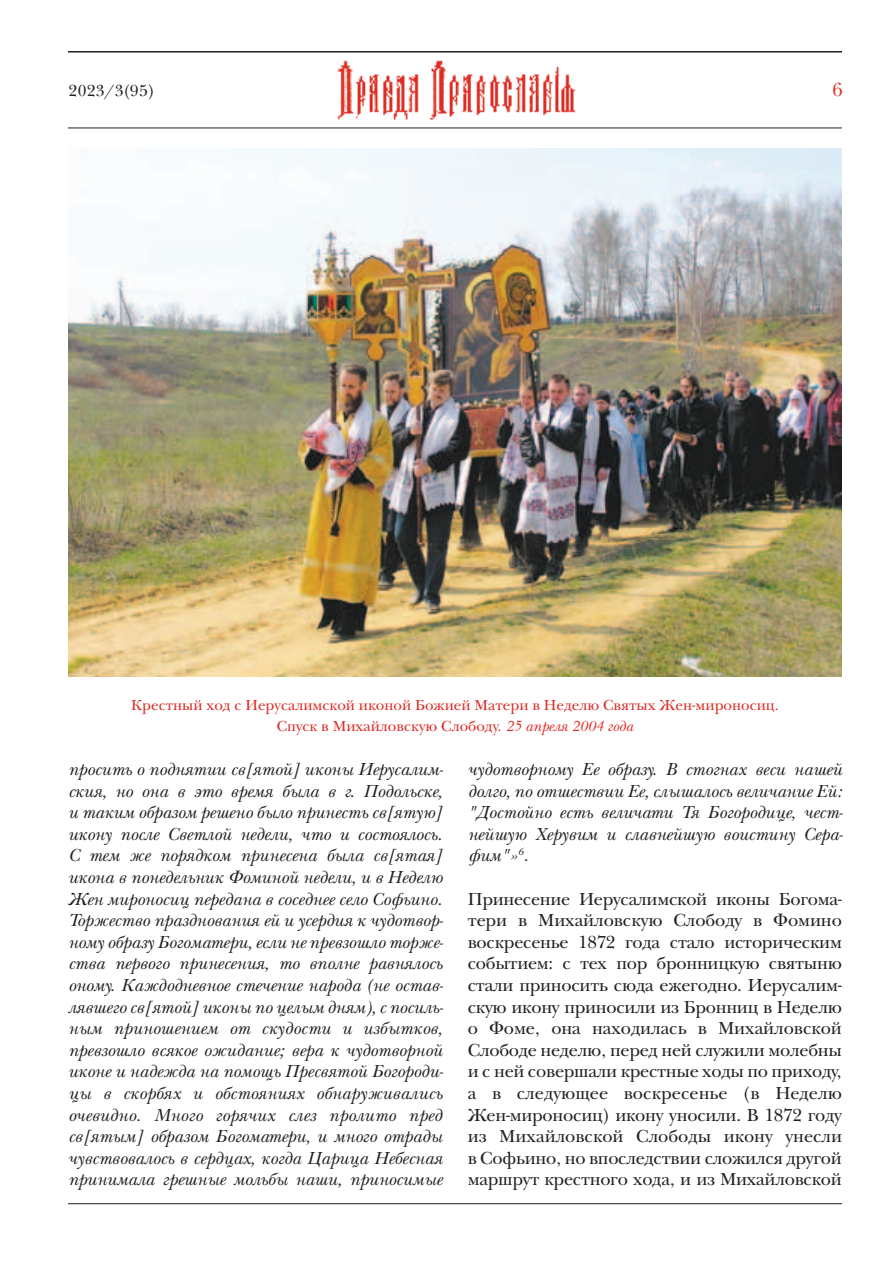
<style>
.page{position:relative;width:893px;height:1263px;background:#fff}
.page>*{position:absolute;margin:0;border:0;box-sizing:border-box;transform-origin:0 0}
.t1{font:19.5px "New Baskerville C";color:#dd2a24}
.t2{font:italic 18px/21.6px "New Baskerville C";color:#231f20;text-align:justify}
.t3{font:18px/21.6px "New Baskerville C";letter-spacing:-.015em;color:#231f20;text-align:justify}
.t4{font:16.5px "New Baskerville C";letter-spacing:.025em;color:#231f20}
.t5{font:15px/21px "New Baskerville C";color:#dd2a24;text-align:center}
.s1{font-style:italic}
</style>
<div class="page">
<img style="left:337px;top:60px;width:239px;height:60px">
<hr style="left:68px;top:51px;width:774px;height:2px;background:#231f20">
<hr style="left:68px;top:128px;width:774px;height:1px;background:#231f20">
<hr style="left:68px;top:1203px;width:774px;height:1px;background:#231f20">
<img style="left:68px;top:149px;width:774px;height:527px">
<p class="t4" style="left:69px;top:80px;width:87px">2023/3(95)</p>
<p class="t1" style="left:833px;top:78px;width:12px">6</p>
<p class="t5" style="left:131px;top:694px;width:649px">Крестный ход с Иерусалимской иконой Божией Матери в Неделю Святых Жен-мироносиц.<br>Спуск в Михайловскую Слободу. <span class="s1">25 апреля 2004 года</span></p>
<p class="t2" style="left:68px;top:758px;width:377px">просить о поднятии св[ятой] иконы Иерусалим&shy;ския, но она в это время была в г. Подольске, и таким образом решено было принесть св[ятую] икону после Светлой недели, что и состоялось.<br>С тем же порядком принесена была св[ятая] икона в понедельник Фоминой недели, и в Неделю Жен мироносиц передана в соседнее село Софьино.<br>Торжество празднования ей и усердия к чудотвор&shy;ному образу Богоматери, если не превзошло торже&shy;ства первого принесения, то вполне равнялось оному. Каждодневное стечение народа (не остав&shy;лявшего св[ятой] иконы по целым дням), с посиль&shy;ным приношением от скудости и избытков, превзошло всякое ожидание; вера к чудотворной иконе и надежда на помощь Пресвятой Богороди&shy;цы в скорбях и обстояниях обнаруживались очевидно. Много горячих слез пролито пред св[ятым] образом Богоматери, и много отрады чувствовалось в сердцах, когда Царица Небесная принимала грешные мольбы наши, приносимые</p>
<p class="t2" style="left:468px;top:758px;width:377px">чудотворному Ее образу. В стогнах веси нашей долго, по отшествии Ее, слышалось величание Ей: "Достойно есть величати Тя Богородице, чест&shy;нейшую Херувим и славнейшую воистину Сера&shy;фим"»<sup>6</sup>.</p>
<p class="t3" style="left:468px;top:888px;width:376px">Принесение Иерусалимской иконы Богома&shy;тери в Михайловскую Слободу в Фомино воскресенье 1872 года стало историческим событием: с тех пор бронницкую святыню стали приносить сюда ежегодно. Иерусалим&shy;скую икону приносили из Бронниц в Неделю о Фоме, она находилась в Михайловской Слободе неделю, перед ней служили молебны и с ней совершали крестные ходы по приходу, а в следующее воскресенье (в Неделю Жен-мироносиц) икону уносили. В 1872 году из Михайловской Слободы икону унесли в Софьино, но впоследствии сложился другой маршрут крестного хода, и из Михайловской</p>
</div>
